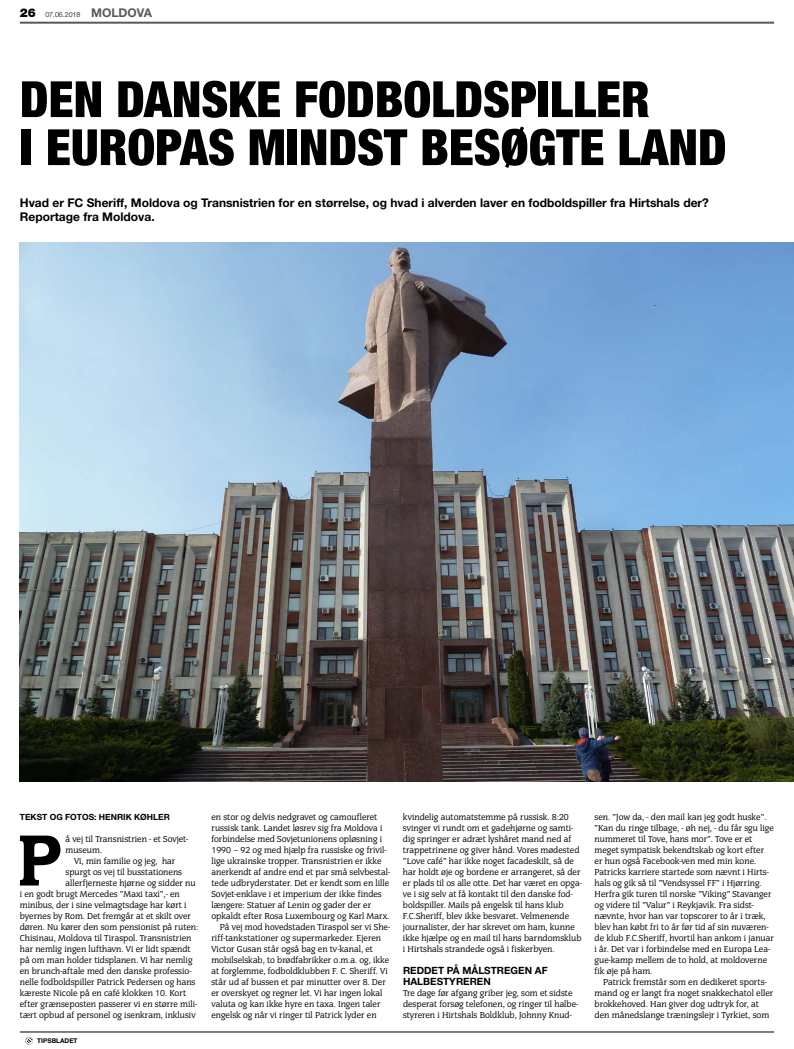
<style>
.page{position:relative;width:794px;height:1049px;background:#fff}
.page>*{position:absolute;margin:0;border:0;box-sizing:border-box;transform-origin:0 0}
.t1{font:900 74.9px "Congress T";color:#000}
.t2{font:900 condensed 50px/48px "Helvetica Neue LT Pro";color:#000}
.t3{font:700 12px/14px "Helvetica Neue LT Pro";color:#000}
.t4{font:700 10px/11px "Helvetica Neue LT Pro";color:#000}
.t5{font:8.9px/11px "Congress T";color:#000}
.t6{font:700 8.5px "Helvetica Neue LT Pro";color:#000}
.t7{font:300 7px "Helvetica Neue LT Pro";color:#000}
.t8{font:700 6.5px "Helvetica Neue LT Pro";color:#000}
.s1{font-weight:900;font-size:12px}
.s2{font-weight:700;font-size:12px;color:#58595b}
</style>
<div class="page">
<hr style="left:20px;top:1032px;width:754px;height:1px;background:#000">
<svg style="left:25px;top:1037px;width:8px;height:8px"></svg>
<hr style="left:20px;top:22px;width:754px;height:2px;background:#58595b">
<img style="left:20px;top:242px;width:774px;height:539px">
<p class="t7" style="left:20px;top:10px;width:134px"><span class="s1">26</span> 07.06.2018 <span class="s2">moldova</span></p>
<h2 class="t2" style="left:20px;top:75px;width:704px">DEN DANSKE FODBOLDSPILLER<br>I EUROPAS MINDST BESØGTE LAND</h2>
<h3 class="t3" style="left:20px;top:195px;width:690px">Hvad er FC Sheriff, Moldova og Transnistrien for en størrelse, og hvad i alverden laver en fodboldspiller fra Hirtshals der?<br>Reportage fra Moldova.</h3>
<p class="t6" style="left:20px;top:811px;width:149px">Tekst og fotos: Henrik Køhler</p>
<h1 class="t1" style="left:17px;top:816px;width:46px">P</h1>
<p class="t5" style="left:66px;top:833px;width:124px">å vej til Transnistrien - et Sovjet&shy;museum.</p>
<p class="t5" style="left:74px;top:855px;width:103px">Vi, min familie og jeg, har</p>
<p class="t5" style="left:66px;top:866px;width:118px">spurgt os vej til busstationens</p>
<p class="t5" style="left:66px;top:877px;width:132px">allerfjerneste hjørne og sidder nu</p>
<p class="t5" style="left:20px;top:888px;width:161px">i en godt brugt Mercedes ”Maxi taxi”,- en</p>
<p class="t5" style="left:20px;top:899px;width:168px">minibus, der i sine velmagtsdage har kørt i</p>
<p class="t5" style="left:20px;top:910px;width:173px">byernes by Rom. Det fremgår at et skilt over</p>
<p class="t5" style="left:20px;top:921px;width:180px">døren. Nu kører den som pensionist på ruten:</p>
<p class="t5" style="left:20px;top:932px;width:173px">Chisinau, Moldova til Tiraspol. Transnistrien</p>
<p class="t5" style="left:20px;top:943px;width:172px">har nemlig ingen lufthavn. Vi er lidt spændt</p>
<p class="t5" style="left:20px;top:954px;width:174px">på om man holder tidsplanen. Vi har nemlig</p>
<p class="t5" style="left:20px;top:965px;width:173px">en brunch-aftale med den danske professio-</p>
<p class="t5" style="left:20px;top:976px;width:177px">nelle fodboldspiller Patrick Pedersen og hans</p>
<p class="t5" style="left:20px;top:987px;width:168px">kæreste Nicole på en café klokken 10. Kort</p>
<p class="t5" style="left:20px;top:998px;width:179px">efter grænseposten passerer vi en større mili-</p>
<p class="t5" style="left:20px;top:1009px;width:177px">tært opbud af personel og isenkram, inklusiv</p>
<p class="t8" style="left:37px;top:1037px;width:42px">tipsbladet</p>
<p class="t5" style="left:211px;top:811px;width:167px">en stor og delvis nedgravet og camoufleret</p>
<p class="t5" style="left:211px;top:822px;width:173px">russisk tank. Landet løsrev sig fra Moldova i</p>
<p class="t5" style="left:211px;top:833px;width:172px">forbindelse med Sovjetunionens opløsning i</p>
<p class="t5" style="left:211px;top:844px;width:177px">1990 – 92 og med hjælp fra russiske og frivil-</p>
<p class="t5" style="left:211px;top:855px;width:172px">lige ukrainske tropper. Transnistrien er ikke</p>
<p class="t5" style="left:211px;top:866px;width:180px">anerkendt af andre end et par små selvbestal-</p>
<p class="t5" style="left:211px;top:877px;width:179px">tede udbryderstater. Det er kendt som en lille</p>
<p class="t5" style="left:211px;top:888px;width:172px">Sovjet-enklave i et imperium der ikke findes</p>
<p class="t5" style="left:211px;top:899px;width:161px">længere: Statuer af Lenin og gader der er</p>
<p class="t5" style="left:211px;top:910px;width:179px">opkaldt efter Rosa Luxembourg og Karl Marx.</p>
<p class="t5" style="left:220px;top:921px;width:172px">På vej mod hovedstaden Tiraspol ser vi She-</p>
<p class="t5" style="left:211px;top:932px;width:171px">riff-tankstationer og supermarkeder. Ejeren</p>
<p class="t5" style="left:211px;top:943px;width:163px">Victor Gusan står også bag en tv-kanal, et</p>
<p class="t5" style="left:211px;top:954px;width:179px">mobilselskab, to brødfabrikker o.m.a. og, ikke</p>
<p class="t5" style="left:211px;top:965px;width:178px">at forglemme, fodboldklubben F. C. Sheriff. Vi</p>
<p class="t5" style="left:211px;top:976px;width:176px">står ud af bussen et par minutter over 8. Der</p>
<p class="t5" style="left:211px;top:987px;width:172px">er overskyet og regner let. Vi har ingen lokal</p>
<p class="t5" style="left:211px;top:998px;width:171px">valuta og kan ikke hyre en taxa. Ingen taler</p>
<p class="t5" style="left:211px;top:1009px;width:167px">engelsk og når vi ringer til Patrick lyder en</p>
<p class="t5" style="left:403px;top:811px;width:180px">kvindelig automatstemme på russisk. 8:20 svinger vi rundt om et gadehjørne og samti&shy;dig springer er adræt lyshåret mand ned af trappetrinene og giver hånd. Vores mødested ”Love café” har ikke noget facadeskilt, så de har holdt øje og bordene er arrangeret, så der er plads til os alle otte. Det har været en opga&shy;ve i sig selv at få kontakt til den danske fod&shy;boldspiller. Mails på engelsk til hans klub F.C.Sheriff, blev ikke besvaret. Velmenende journalister, der har skrevet om ham, kunne ikke hjælpe og en mail til hans barndomsklub i Hirtshals strandede også i fiskerbyen.</p>
<p class="t4" style="left:403px;top:964px;width:144px">Reddet på målstregen af halbestyr er en</p>
<p class="t5" style="left:403px;top:987px;width:177px">Tre dage før afgang griber jeg, som et sidste desperat forsøg telefonen, og ringer til halbe&shy;styreren i Hirtshals Boldklub, Johnny Knud-</p>
<p class="t5" style="left:594px;top:811px;width:181px">sen. ”Jow da, - den mail kan jeg godt huske”. ”Kan du ringe tilbage, - øh nej, - du får sgu lige nummeret til Tove, hans mor”. Tove er et meget sympatisk bekendtskab og kort efter er hun også Facebook-ven med min kone.<br>Patricks karriere startede som nævnt i Hirts&shy;hals og gik så til ”Vendsyssel FF” i Hjørring.<br>Herfra gik turen til norske ”Viking” Stavanger og videre til ”Valur” i Reykjavik. Fra sidst&shy;nævnte, hvor han var topscorer to år i træk, blev han købt fri to år før tid af sin nuværen&shy;de klub F.C.Sheriff, hvortil han ankom i januar i år. Det var i forbindelse med en Europa Lea&shy;gue-kamp mellem de to hold, at moldoverne fik øje på ham.</p>
<p class="t5" style="left:594px;top:976px;width:180px;text-indent:9px">Patrick fremstår som en dedikeret sports&shy;mand og er langt fra noget snakkechatol eller brokkehoved. Han giver dog udtryk for, at den månedslange træningslejr i Tyrkiet, som</p>
</div>
